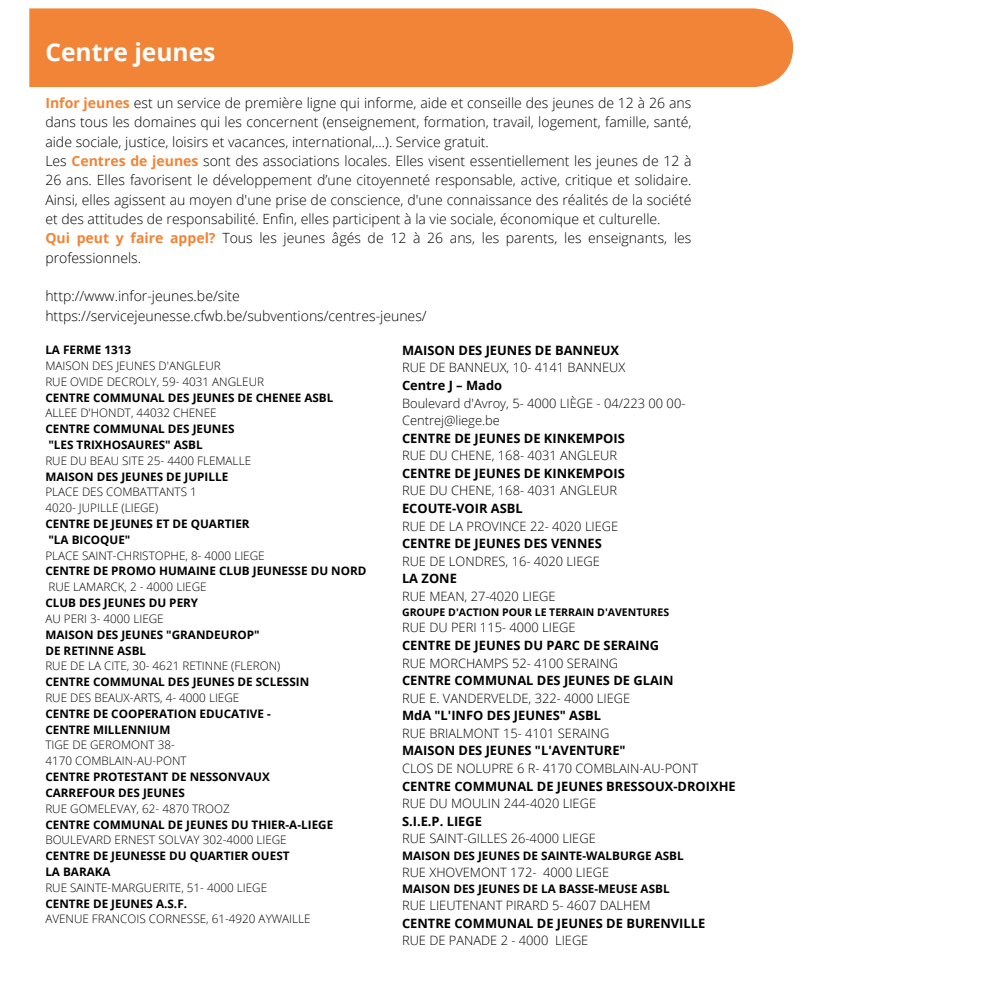
<style>
.page{position:relative;width:1000px;height:1000px;background:#fff}
.page>*{position:absolute;margin:0;border:0;box-sizing:border-box;transform-origin:0 0}
.t1{font:700 24.5px "Open Sans";color:#fff}
.t2{font:300 14px/19.2px "Open Sans";color:#000}
.t3{font:300 12.75px/17.5px "Open Sans";color:#000}
.t4{font:700 11.75px "Open Sans";color:#000}
.t5{font:300 11.75px "Open Sans";color:#000}
.t6{font:700 10.5px "Open Sans";color:#000}
.s1{font-weight:700;color:#f18436}
.s2{font-weight:700}
</style>
<div class="page">
<div style="left:29px;top:8px;width:764px;height:79px;background:#f18436"></div>
<h2 class="t1" style="left:45px;top:35px;width:172px">Centre jeunes</h2>
<h3 class="t2" style="left:45px;top:93px;width:647px"><span class="s1">Infor jeunes</span> est un service de première ligne qui informe, aide et conseille des jeunes de 12 à 26 ans dans tous les domaines qui les concernent (enseignement, formation, travail, logement, famille, santé, aide sociale, justice, loisirs et vacances, international,...). Service gratuit.<br>Les <span class="s1">Centres de jeunes</span> sont des associations locales. Elles visent essentiellement les jeunes de 12 à 26 ans. Elles favorisent le développement d’une citoyenneté responsable, active, critique et solidaire.<br>Ainsi, elles agissent au moyen d'une prise de conscience, d'une connaissance des réalités de la société et des attitudes de responsabilité. Enfin, elles participent à la vie sociale, économique et culturelle.<br><span class="s1">Qui peut y faire appel?</span> Tous les jeunes âgés de 12 à 26 ans, les parents, les enseignants, les professionnels.</h3>
<h3 class="t2" style="left:45px;top:286px;width:383px">http://www.infor-jeunes.be/site https://servicejeunesse.cfwb.be/subventions/centres-jeunes/</h3>
<p class="t4" style="left:45px;top:341px;width:87px">LA FERME 1313</p>
<p class="t5" style="left:45px;top:357px;width:177px">MAISON DES JEUNES D'ANGLEUR</p>
<p class="t5" style="left:45px;top:373px;width:220px">RUE OVIDE DECROLY, 59- 4031 ANGLEUR</p>
<p class="t4" style="left:45px;top:389px;width:289px">CENTRE COMMUNAL DES JEUNES DE CHENEE ASBL</p>
<p class="t5" style="left:45px;top:405px;width:173px">ALLEE D'HONDT, 44032 CHENEE</p>
<p class="t4" style="left:45px;top:420px;width:191px">CENTRE COMMUNAL DES JEUNES</p>
<p class="t4" style="left:48px;top:436px;width:156px">"LES TRIXHOSAURES" ASBL</p>
<p class="t5" style="left:45px;top:452px;width:207px">RUE DU BEAU SITE 25- 4400 FLEMALLE</p>
<p class="t4" style="left:45px;top:468px;width:184px">MAISON DES JEUNES DE JUPILLE</p>
<p class="t5" style="left:45px;top:484px;width:153px">PLACE DES COMBATTANTS 1</p>
<p class="t5" style="left:45px;top:499px;width:114px">4020- JUPILLE (LIEGE)</p>
<p class="t4" style="left:45px;top:515px;width:206px">CENTRE DE JEUNES ET DE QUARTIER</p>
<p class="t4" style="left:48px;top:531px;width:83px">"LA BICOQUE"</p>
<p class="t5" style="left:45px;top:547px;width:221px">PLACE SAINT-CHRISTOPHE, 8- 4000 LIEGE</p>
<p class="t4" style="left:45px;top:563px;width:322px">CENTRE DE PROMO HUMAINE CLUB JEUNESSE DU NORD</p>
<p class="t5" style="left:48px;top:578px;width:160px">RUE LAMARCK, 2 - 4000 LIEGE</p>
<p class="t4" style="left:45px;top:594px;width:154px">CLUB DES JEUNES DU PERY</p>
<p class="t5" style="left:45px;top:610px;width:120px">AU PERI 3- 4000 LIEGE</p>
<p class="t4" style="left:45px;top:626px;width:216px">MAISON DES JEUNES "GRANDEUROP"</p>
<p class="t4" style="left:45px;top:642px;width:102px">DE RETINNE ASBL</p>
<p class="t5" style="left:45px;top:657px;width:236px">RUE DE LA CITE, 30- 4621 RETINNE (FLERON)</p>
<p class="t4" style="left:45px;top:673px;width:265px">CENTRE COMMUNAL DES JEUNES DE SCLESSIN</p>
<p class="t5" style="left:45px;top:689px;width:195px">RUE DES BEAUX-ARTS, 4- 4000 LIEGE</p>
<p class="t4" style="left:45px;top:705px;width:227px">CENTRE DE COOPERATION EDUCATIVE -</p>
<p class="t4" style="left:45px;top:721px;width:127px">CENTRE MILLENNIUM</p>
<p class="t5" style="left:45px;top:736px;width:131px">TIGE DE GEROMONT 38-</p>
<p class="t5" style="left:45px;top:752px;width:143px">4170 COMBLAIN-AU-PONT</p>
<p class="t4" style="left:45px;top:768px;width:226px">CENTRE PROTESTANT DE NESSONVAUX</p>
<p class="t4" style="left:45px;top:784px;width:141px">CARREFOUR DES JEUNES</p>
<p class="t5" style="left:45px;top:800px;width:186px">RUE GOMELEVAY, 62- 4870 TROOZ</p>
<p class="t4" style="left:45px;top:815px;width:289px">CENTRE COMMUNAL DE JEUNES DU THIER-A-LIEGE</p>
<p class="t5" style="left:45px;top:831px;width:243px">BOULEVARD ERNEST SOLVAY 302-4000 LIEGE</p>
<p class="t4" style="left:45px;top:847px;width:246px">CENTRE DE JEUNESSE DU QUARTIER OUEST</p>
<p class="t4" style="left:45px;top:863px;width:67px">LA BARAKA</p>
<p class="t5" style="left:45px;top:879px;width:223px">RUE SAINTE-MARGUERITE, 51- 4000 LIEGE</p>
<p class="t4" style="left:45px;top:894px;width:143px">CENTRE DE JEUNES A.S.F.</p>
<p class="t5" style="left:45px;top:910px;width:267px">AVENUE FRANCOIS CORNESSE, 61-4920 AYWAILLE</p>
<h3 class="t3" style="left:402px;top:341px;width:285px"><span class="s2">MAISON DES JEUNES DE BANNEUX<br></span>RUE DE BANNEUX, 10- 4141 BANNEUX<br><span class="s2">Centre J – Mado<br></span>Boulevard d'Avroy, 5- 4000 LIÈGE - 04/223 00 00-<br>Centrej@liege.be<br><span class="s2">CENTRE DE JEUNES DE KINKEMPOIS<br></span>RUE DU CHENE, 168- 4031 ANGLEUR<br><span class="s2">CENTRE DE JEUNES DE KINKEMPOIS<br></span>RUE DU CHENE, 168- 4031 ANGLEUR<br><span class="s2">ECOUTE-VOIR ASBL<br></span>RUE DE LA PROVINCE 22- 4020 LIEGE<br><span class="s2">CENTRE DE JEUNES DES VENNES<br></span>RUE DE LONDRES, 16- 4020 LIEGE<br><span class="s2">LA ZONE<br></span>RUE MEAN, 27-4020 LIEGE</h3>
<h3 class="t6" style="left:402px;top:604px;width:268px">GROUPE D'ACTION POUR LE TERRAIN D'AVENTURES</h3>
<h3 class="t3" style="left:402px;top:618px;width:335px">RUE DU PERI 115- 4000 LIEGE<br><span class="s2">CENTRE DE JEUNES DU PARC DE SERAING<br></span>RUE MORCHAMPS 52- 4100 SERAING<br><span class="s2">CENTRE COMMUNAL DES JEUNES DE GLAIN<br></span>RUE E. VANDERVELDE, 322- 4000 LIEGE<br><span class="s2">MdA "L'INFO DES JEUNES" ASBL<br></span>RUE BRIALMONT 15- 4101 SERAING<br><span class="s2">MAISON DES JEUNES "L'AVENTURE"<br></span>CLOS DE NOLUPRE 6 R- 4170 COMBLAIN-AU-PONT<br><span class="s2">CENTRE COMMUNAL DE JEUNES BRESSOUX-DROIXHE<br></span>RUE DU MOULIN 244-4020 LIEGE<br><span class="s2">S.I.E.P. LIEGE<br></span>RUE SAINT-GILLES 26-4000 LIEGE</h3>
<h3 class="t4" style="left:402px;top:847px;width:283px">MAISON DES JEUNES DE SAINTE-WALBURGE ASBL</h3>
<h3 class="t3" style="left:402px;top:862px;width:209px">RUE XHOVEMONT 172- 4000 LIEGE</h3>
<h3 class="t4" style="left:402px;top:880px;width:269px">MAISON DES JEUNES DE LA BASSE-MEUSE ASBL</h3>
<h3 class="t3" style="left:402px;top:896px;width:305px">RUE LIEUTENANT PIRARD 5- 4607 DALHEM<br><span class="s2">CENTRE COMMUNAL DE JEUNES DE BURENVILLE<br></span>RUE DE PANADE 2 - 4000 LIEGE</h3>
</div>
